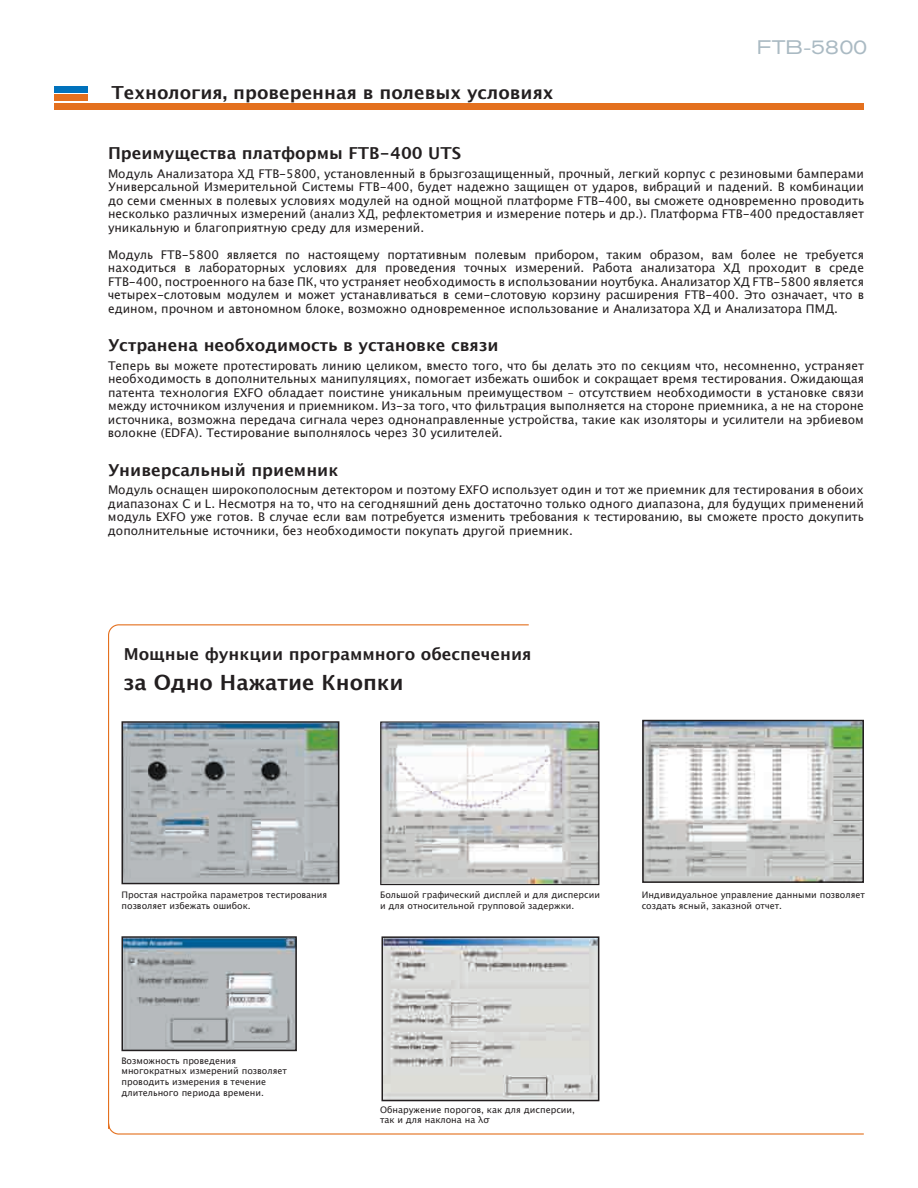
<style>
.page{position:relative;width:918px;height:1188px;background:#fff}
.page>*{position:absolute;margin:0;border:0;box-sizing:border-box;transform-origin:0 0}
.t1{font:700 21px "Lucida Grande";color:#231f20}
.t2{font:expanded 19.5px "Akzidenz Grotesk BE";letter-spacing:.02em;color:#aabac3}
.t3{font:700 18px "Lucida Grande";color:#231f20}
.t4{font:700 16.5px "Lucida Grande";color:#231f20}
.t5{font:12px/13.5px "Lucida Grande";color:#231f20;text-align:justify}
.t6{font:9px/10.8px "Lucida Grande";color:#231f20}
</style>
<div class="page">
<div style="left:54px;top:103px;width:809px;height:7px;background:#e4701e"></div>
<div style="left:54px;top:95px;width:33px;height:6px;background:#e4701e"></div>
<div style="left:54px;top:86px;width:33px;height:6px;background:#0072bc"></div>
<svg style="left:108px;top:624px;width:756px;height:511px"></svg>
<img style="left:382px;top:723px;width:215px;height:160px">
<div style="left:380px;top:721px;width:219px;height:164px;border:1px solid #231f20"></div>
<img style="left:124px;top:939px;width:170px;height:109px">
<div style="left:121px;top:936px;width:176px;height:115px;border:2px solid #231f20"></div>
<img style="left:385px;top:939px;width:211px;height:159px">
<div style="left:382px;top:936px;width:217px;height:165px;border:2px solid #231f20"></div>
<img style="left:645px;top:723px;width:216px;height:157px">
<div style="left:642px;top:720px;width:222px;height:163px;border:2px solid #231f20"></div>
<img style="left:125px;top:724px;width:211px;height:157px">
<div style="left:122px;top:721px;width:217px;height:163px;border:2px solid #231f20"></div>
<h3 class="t3" style="left:112px;top:82px;width:443px">Технология, проверенная в полевых условиях</h3>
<h2 class="t2" style="left:757px;top:41px;width:112px">FTB-5800</h2>
<h3 class="t4" style="left:108px;top:143px;width:355px">Преимущества платформы FTB-400 UTS</h3>
<p class="t5" style="left:108px;top:167px;width:758px">Модуль Анализатора ХД FTB-5800, установленный в брызгозащищенный, прочный, легкий корпус с резиновыми бамперами Универсальной Измерительной Системы FTB-400, будет надежно защищен от ударов, вибраций и падений. В комбинации до семи сменных в полевых условиях модулей на одной мощной платформе FTB-400, вы сможете одновременно проводить несколько различных измерений (анализ ХД, рефлектометрия и измерение потерь и др.). Платформа FTB-400 предоставляет уникальную и благоприятную среду для измерений.</p>
<p class="t5" style="left:108px;top:248px;width:758px">Модуль FTB-5800 является по настоящему портативным полевым прибором, таким образом, вам более не требуется находиться в лабораторных условиях для проведения точных измерений. Работа анализатора ХД проходит в среде FTB-400, построенного на базе ПК, что устраняет необходимость в использовании ноутбука. Анализатор ХД FTB-5800 является четырех-слотовым модулем и может устанавливаться в семи-слотовую корзину расширения FTB-400. Это означает, что в едином, прочном и автономном блоке, возможно одновременное использование и Анализатора ХД и Анализатора ПМД.</p>
<h3 class="t4" style="left:108px;top:335px;width:392px">Устранена необходимость в установке связи</h3>
<p class="t5" style="left:108px;top:359px;width:758px">Теперь вы можете протестировать линию целиком, вместо того, что бы делать это по секциям что, несомненно, устраняет необходимость в дополнительных манипуляциях, помогает избежать ошибок и сокращает время тестирования. Ожидающая патента технология EXFO обладает поистине уникальным преимуществом – отсутствием необходимости в установке связи между источником излучения и приемником. Из-за того, что фильтрация выполняется на стороне приемника, а не на стороне источника, возможна передача сигнала через однонаправленные устройства, такие как изоляторы и усилители на эрбиевом волокне (EDFA). Тестирование выполнялось через 30 усилителей.</p>
<h3 class="t4" style="left:108px;top:460px;width:232px">Универсальный приемник</h3>
<p class="t5" style="left:108px;top:483px;width:758px">Модуль оснащен широкополосным детектором и поэтому EXFO использует один и тот же приемник для тестирования в обоих диапазонах C и L. Несмотря на то, что на сегодняшний день достаточно только одного диапазона, для будущих применений модуль EXFO уже готов. В случае если вам потребуется изменить требования к тестированию, вы сможете просто докупить дополнительные источники, без необходимости покупать другой приемник.</p>
<h3 class="t4" style="left:124px;top:644px;width:409px">Мощные функции программного обеспечения</h3>
<h1 class="t1" style="left:124px;top:670px;width:282px">за Одно Нажатие Кнопки</h1>
<p class="t6" style="left:122px;top:889px;width:207px">Простая настройка параметров тестирования позволяет избежать ошибок.</p>
<p class="t6" style="left:380px;top:889px;width:221px">Большой графический дисплей и для дисперсии и для относительной групповой задержки.</p>
<p class="t6" style="left:642px;top:889px;width:225px">Индивидуальное управление данными позволяет создать ясный, заказной отчет.</p>
<p class="t6" style="left:121px;top:1055px;width:167px">Возможность проведения многократных измерений позволяет проводить измерения в течение длительного периода времени.</p>
<p class="t6" style="left:380px;top:1104px;width:197px">Обнаружение порогов, как для дисперсии, так и для наклона на λσ</p>
</div>
